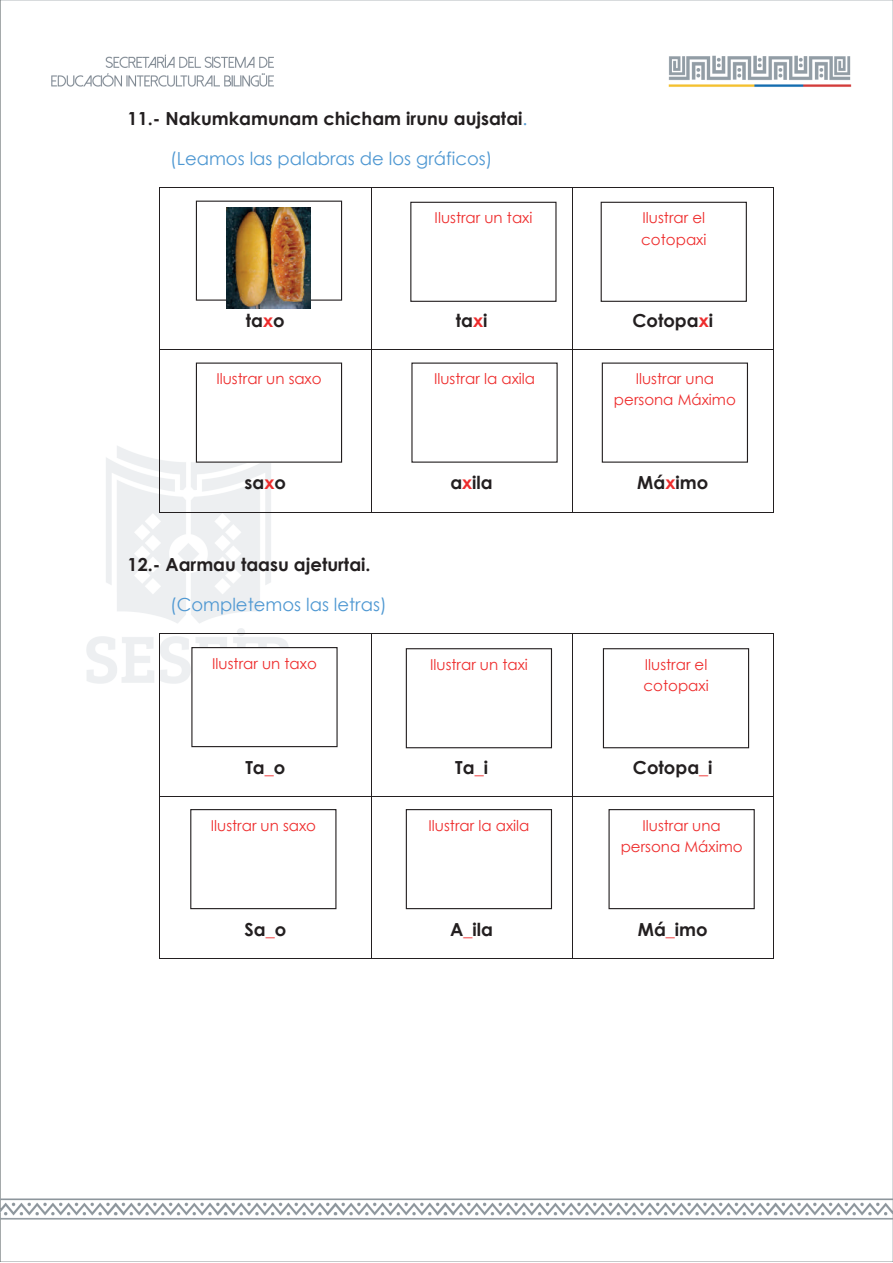
<style>
.page{position:relative;width:893px;height:1263px;background:#fff}
.page>*{position:absolute;margin:0;border:0;box-sizing:border-box;transform-origin:0 0}
.t1{font:700 18px "Century Gothic";color:#231f20}
.t2{font:18px "Century Gothic";color:#4f98d2}
.t3{font:15px/21.1px "Century Gothic";color:#ee2d2d}
.s1{font-weight:400;color:#4f98d2}
.s2{color:#ee2d2d}
</style>
<div class="page">
<img style="left:0;top:0;width:893px;height:1262px">
<hr style="left:160px;top:187px;width:211px;height:1px;background:#231f20">
<hr style="left:372px;top:187px;width:200px;height:1px;background:#231f20">
<hr style="left:573px;top:187px;width:200px;height:1px;background:#231f20">
<hr style="left:159px;top:188px;width:1px;height:161px;background:#231f20">
<hr style="left:371px;top:188px;width:1px;height:161px;background:#231f20">
<hr style="left:572px;top:188px;width:1px;height:161px;background:#231f20">
<hr style="left:773px;top:188px;width:1px;height:161px;background:#231f20">
<hr style="left:160px;top:349px;width:211px;height:1px;background:#231f20">
<hr style="left:372px;top:349px;width:200px;height:1px;background:#231f20">
<hr style="left:573px;top:349px;width:200px;height:1px;background:#231f20">
<hr style="left:159px;top:350px;width:1px;height:162px;background:#231f20">
<hr style="left:160px;top:512px;width:211px;height:1px;background:#231f20">
<hr style="left:371px;top:350px;width:1px;height:162px;background:#231f20">
<hr style="left:372px;top:512px;width:200px;height:1px;background:#231f20">
<hr style="left:572px;top:350px;width:1px;height:162px;background:#231f20">
<hr style="left:573px;top:512px;width:200px;height:1px;background:#231f20">
<hr style="left:773px;top:350px;width:1px;height:162px;background:#231f20">
<hr style="left:160px;top:634px;width:211px;height:1px;background:#231f20">
<hr style="left:372px;top:634px;width:200px;height:1px;background:#231f20">
<hr style="left:573px;top:634px;width:200px;height:1px;background:#231f20">
<hr style="left:159px;top:634px;width:1px;height:162px;background:#231f20">
<hr style="left:371px;top:634px;width:1px;height:162px;background:#231f20">
<hr style="left:572px;top:634px;width:1px;height:162px;background:#231f20">
<hr style="left:773px;top:634px;width:1px;height:162px;background:#231f20">
<hr style="left:160px;top:796px;width:211px;height:1px;background:#231f20">
<hr style="left:372px;top:796px;width:200px;height:1px;background:#231f20">
<hr style="left:573px;top:796px;width:200px;height:1px;background:#231f20">
<hr style="left:159px;top:796px;width:1px;height:162px;background:#231f20">
<hr style="left:160px;top:958px;width:211px;height:1px;background:#231f20">
<hr style="left:371px;top:796px;width:1px;height:162px;background:#231f20">
<hr style="left:372px;top:958px;width:200px;height:1px;background:#231f20">
<hr style="left:572px;top:796px;width:1px;height:162px;background:#231f20">
<hr style="left:573px;top:958px;width:200px;height:1px;background:#231f20">
<hr style="left:773px;top:796px;width:1px;height:162px;background:#231f20">
<div style="left:196px;top:201px;width:146px;height:99px;background:#fff"></div>
<div style="left:196px;top:201px;width:146px;height:100px;border:1px solid #231f20"></div>
<img style="left:227px;top:207px;width:84px;height:102px">
<div style="left:411px;top:202px;width:145px;height:99px;background:#fff"></div>
<div style="left:410px;top:202px;width:147px;height:100px;border:1px solid #231f20"></div>
<div style="left:601px;top:202px;width:145px;height:99px;background:#fff"></div>
<div style="left:601px;top:202px;width:146px;height:100px;border:1px solid #231f20"></div>
<div style="left:196px;top:363px;width:146px;height:99px;background:#fff"></div>
<div style="left:196px;top:363px;width:146px;height:100px;border:1px solid #231f20"></div>
<div style="left:412px;top:363px;width:145px;height:99px;background:#fff"></div>
<div style="left:602px;top:363px;width:145px;height:99px;background:#fff"></div>
<div style="left:602px;top:363px;width:146px;height:100px;border:1px solid #231f20"></div>
<div style="left:192px;top:648px;width:145px;height:99px;background:#fff"></div>
<div style="left:191px;top:647px;width:147px;height:100px;border:1px solid #231f20"></div>
<div style="left:406px;top:649px;width:145px;height:99px;background:#fff"></div>
<div style="left:406px;top:648px;width:146px;height:100px;border:1px solid #231f20"></div>
<div style="left:603px;top:649px;width:146px;height:99px;background:#fff"></div>
<div style="left:603px;top:648px;width:146px;height:100px;border:1px solid #231f20"></div>
<div style="left:191px;top:810px;width:145px;height:99px;background:#fff"></div>
<div style="left:190px;top:809px;width:146px;height:100px;border:1px solid #231f20"></div>
<div style="left:406px;top:810px;width:145px;height:99px;background:#fff"></div>
<div style="left:406px;top:809px;width:146px;height:100px;border:1px solid #231f20"></div>
<div style="left:609px;top:810px;width:145px;height:99px;background:#fff"></div>
<div style="left:609px;top:809px;width:146px;height:100px;border:1px solid #231f20"></div>
<p class="t1" style="left:128px;top:104px;width:401px">11.- Nakumkamunam chicham irunu aujsatai<span class="s1">.</span></p>
<p class="t2" style="left:170px;top:146px;width:324px">(Leamos las palabras de los gráficos)</p>
<p class="t3" style="left:435px;top:207px;width:99px">Ilustrar un taxi</p>
<p class="t3" style="left:641px;top:207px;width:67px">Ilustrar el cotopaxi</p>
<p class="t1" style="left:246px;top:307px;width:40px">ta<span class="s2">x</span>o</p>
<p class="t1" style="left:456px;top:307px;width:33px">ta<span class="s2">x</span>i</p>
<p class="t1" style="left:632px;top:307px;width:82px">Cotopa<span class="s2">x</span>i</p>
<p class="t3" style="left:216px;top:368px;width:107px">Ilustrar un saxo</p>
<p class="t3" style="left:434px;top:368px;width:103px">Ilustrar la axila</p>
<p class="t3" style="left:614px;top:368px;width:123px;text-align:center">Ilustrar una persona Máximo</p>
<p class="t1" style="left:245px;top:469px;width:43px">sa<span class="s2">x</span>o</p>
<p class="t1" style="left:450px;top:469px;width:44px">a<span class="s2">x</span>ila</p>
<p class="t1" style="left:637px;top:469px;width:72px">Má<span class="s2">x</span>imo</p>
<p class="t1" style="left:128px;top:551px;width:245px">12.- Aarmau taasu ajeturtai.</p>
<p class="t2" style="left:170px;top:592px;width:218px">(Completemos las letras)</p>
<p class="t3" style="left:212px;top:652px;width:106px">Ilustrar un taxo</p>
<p class="t3" style="left:430px;top:654px;width:99px">Ilustrar un taxi</p>
<p class="t3" style="left:644px;top:654px;width:67px">Ilustrar el cotopaxi</p>
<p class="t1" style="left:245px;top:753px;width:41px">Ta<span class="s2">_</span>o</p>
<p class="t1" style="left:455px;top:753px;width:34px">Ta<span class="s2">_</span>i</p>
<p class="t1" style="left:633px;top:753px;width:81px">Cotopa<span class="s2">_</span>i</p>
<p class="t3" style="left:211px;top:814px;width:107px">Ilustrar un saxo</p>
<p class="t3" style="left:428px;top:814px;width:103px">Ilustrar la axila</p>
<p class="t3" style="left:621px;top:814px;width:123px;text-align:center">Ilustrar una persona Máximo</p>
<p class="t1" style="left:244px;top:916px;width:43px">Sa<span class="s2">_</span>o</p>
<p class="t1" style="left:450px;top:916px;width:44px">A<span class="s2">_</span>ila</p>
<p class="t1" style="left:638px;top:916px;width:71px">Má<span class="s2">_</span>imo</p>
</div>
